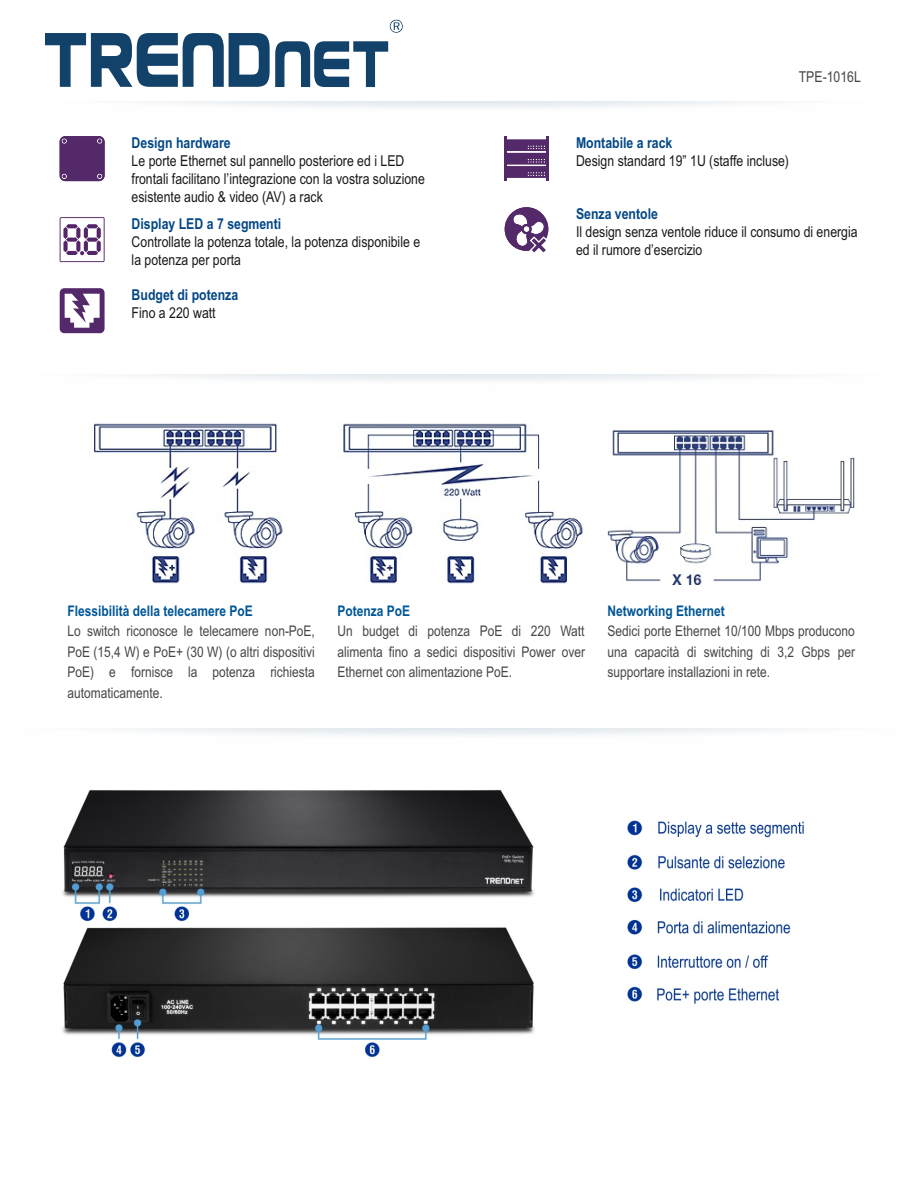
<style>
.page{position:relative;width:918px;height:1188px;background:#fff}
.page>*{position:absolute;margin:0;border:0;box-sizing:border-box;transform-origin:0 0}
.t1{font:15px/18px "Arial Narrow";color:#181818}
.t2{font:700 15px "Arial Narrow";color:#034886}
.t3{font:15px "Arial Narrow";color:#464646}
.t4{font:14.7px/20.4px "Arial Narrow";color:#464646;text-align:justify}
.t5{font:700 14.7px "Arial Narrow";color:#005596}
</style>
<div class="page">
<img style="left:94px;top:423px;width:189px;height:161px">
<img style="left:343px;top:423px;width:240px;height:161px">
<img style="left:608px;top:430px;width:247px;height:154px">
<svg style="left:45px;top:20px;width:358px;height:67px"></svg>
<svg style="left:149px;top:101px;width:626px;height:7px"></svg>
<img style="left:62px;top:789px;width:742px;height:269px">
<svg style="left:127px;top:374px;width:668px;height:7px"></svg>
<svg style="left:60px;top:136px;width:45px;height:45px;background:#5a306e"></svg>
<svg style="left:60px;top:217px;width:45px;height:45px"></svg>
<svg style="left:60px;top:288px;width:45px;height:45px"></svg>
<svg style="left:506px;top:140px;width:41px;height:38px;background:#674179"></svg>
<hr style="left:547px;top:136px;width:2px;height:45px;background:#542969">
<hr style="left:504px;top:136px;width:2px;height:45px;background:#542969">
<svg style="left:505px;top:207px;width:43px;height:45px"></svg>
<svg style="left:138px;top:729px;width:646px;height:7px"></svg>
<p class="t2" style="left:132px;top:137px;width:101px">Design hardware</p>
<p class="t1" style="left:132px;top:153px;width:295px">Le porte Ethernet sul pannello posteriore ed i LED frontali facilitano l’integrazione con la vostra soluzione esistente audio &amp; video (AV) a rack</p>
<p class="t2" style="left:132px;top:218px;width:151px">Display LED a 7 segmenti</p>
<p class="t1" style="left:132px;top:234px;width:290px">Controllate la potenza totale, la potenza disponibile e la potenza per porta</p>
<p class="t2" style="left:132px;top:289px;width:108px">Budget di potenza</p>
<p class="t1" style="left:132px;top:305px;width:86px">Fino a 220 watt</p>
<p class="t3" style="left:799px;top:71px;width:64px">TPE-1016L</p>
<p class="t2" style="left:576px;top:137px;width:98px">Montabile a rack</p>
<p class="t1" style="left:576px;top:153px;width:215px">Design standard 19” 1U (staffe incluse)</p>
<p class="t2" style="left:576px;top:208px;width:84px">Senza ventole</p>
<p class="t1" style="left:576px;top:224px;width:283px">Il design senza ventole riduce il consumo di energia ed il rumore d’esercizio</p>
<p class="t5" style="left:68px;top:605px;width:187px">Flessibilità della telecamere PoE</p>
<p class="t4" style="left:68px;top:622px;width:249px">Lo switch riconosce le telecamere non-PoE, PoE (15,4 W) e PoE+ (30 W) (o altri dispositivi PoE) e fornisce la potenza richiesta automaticamente.</p>
<p class="t5" style="left:338px;top:605px;width:74px">Potenza PoE</p>
<p class="t4" style="left:338px;top:622px;width:249px">Un budget di potenza PoE di 220 Watt alimenta fino a sedici dispositivi Power over Ethernet con alimentazione PoE.</p>
<p class="t5" style="left:608px;top:605px;width:119px">Networking Ethernet</p>
<p class="t4" style="left:608px;top:622px;width:249px">Sedici porte Ethernet 10/100 Mbps producono una capacità di switching di 3,2 Gbps per supportare installazioni in rete.</p>
</div>
